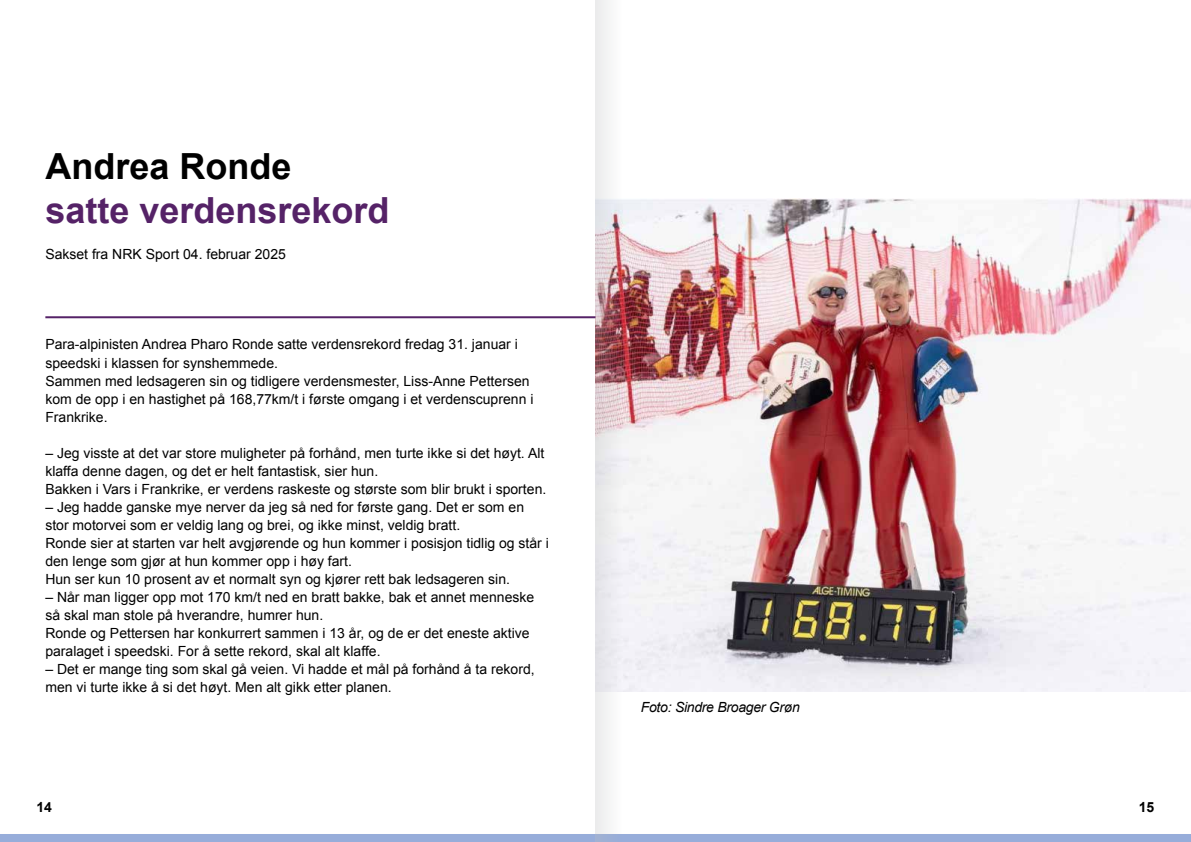
<style>
.page{position:relative;width:1191px;height:842px;background:#fff}
.page>*{position:absolute;margin:0;border:0;box-sizing:border-box;transform-origin:0 0}
.t1{font:700 36px "Arial";color:#552267}
.t2{font:700 36px "Arial";color:#000}
.t3{font:14px/18px "Arial";color:#000}
.t4{font:italic 14px "Arial";letter-spacing:-.02em;color:#000}
.t5{font:700 14px "Arial";color:#000}
</style>
<div class="page">
<div style="left:0;top:834px;width:1191px;height:8px;background:#97adda"></div>
<img style="left:622px;top:198px;width:569px;height:494px">
<svg style="left:595px;top:0;width:27px;height:842px;fill:#ececee"></svg>
<hr style="left:45px;top:316px;width:550px;height:2px;background:#552267">
<h1 class="t2" style="left:45px;top:143px;width:248px">Andrea Ronde</h1>
<h1 class="t1" style="left:45px;top:187px;width:346px">satte verdensrekord</h1>
<p class="t3" style="left:45px;top:246px;width:242px">Sakset fra NRK Sport 04. februar 2025</p>
<p class="t3" style="left:45px;top:336px;width:489px">Para-alpinisten Andrea Pharo Ronde satte verdensrekord fredag 31. januar i speedski i klassen for synshemmede.<br>Sammen med ledsageren sin og tidligere verdensmester, Liss-Anne Pettersen kom de opp i en hastighet på 168,77km/t i første omgang i et verdenscuprenn i Frankrike.</p>
<p class="t3" style="left:45px;top:444px;width:502px">– Jeg visste at det var store muligheter på forhånd, men turte ikke si det høyt. Alt klaffa denne dagen, og det er helt fantastisk, sier hun.<br>Bakken i Vars i Frankrike, er verdens raskeste og største som blir brukt i sporten.</p>
<p class="t3" style="left:45px;top:498px;width:505px">– Jeg hadde ganske mye nerver da jeg så ned for første gang. Det er som en stor motorvei som er veldig lang og brei, og ikke minst, veldig bratt.<br>Ronde sier at starten var helt avgjørende og hun kommer i posisjon tidlig og står i den lenge som gjør at hun kommer opp i høy fart.<br>Hun ser kun 10 prosent av et normalt syn og kjører rett bak ledsageren sin.</p>
<p class="t3" style="left:45px;top:588px;width:490px">– Når man ligger opp mot 170 km/t ned en bratt bakke, bak et annet menneske så skal man stole på hverandre, humrer hun.<br>Ronde og Pettersen har konkurrert sammen i 13 år, og de er det eneste aktive paralaget i speedski. For å sette rekord, skal alt klaffe.</p>
<p class="t3" style="left:45px;top:660px;width:491px">– Det er mange ting som skal gå veien. Vi hadde et mål på forhånd å ta rekord, men vi turte ikke å si det høyt. Men alt gikk etter planen.</p>
<p class="t4" style="left:641px;top:698px;width:161px">Foto: Sindre Broager Grøn</p>
<p class="t5" style="left:37px;top:798px;width:17px">14</p>
<p class="t5" style="left:1138px;top:798px;width:17px">15</p>
</div>
